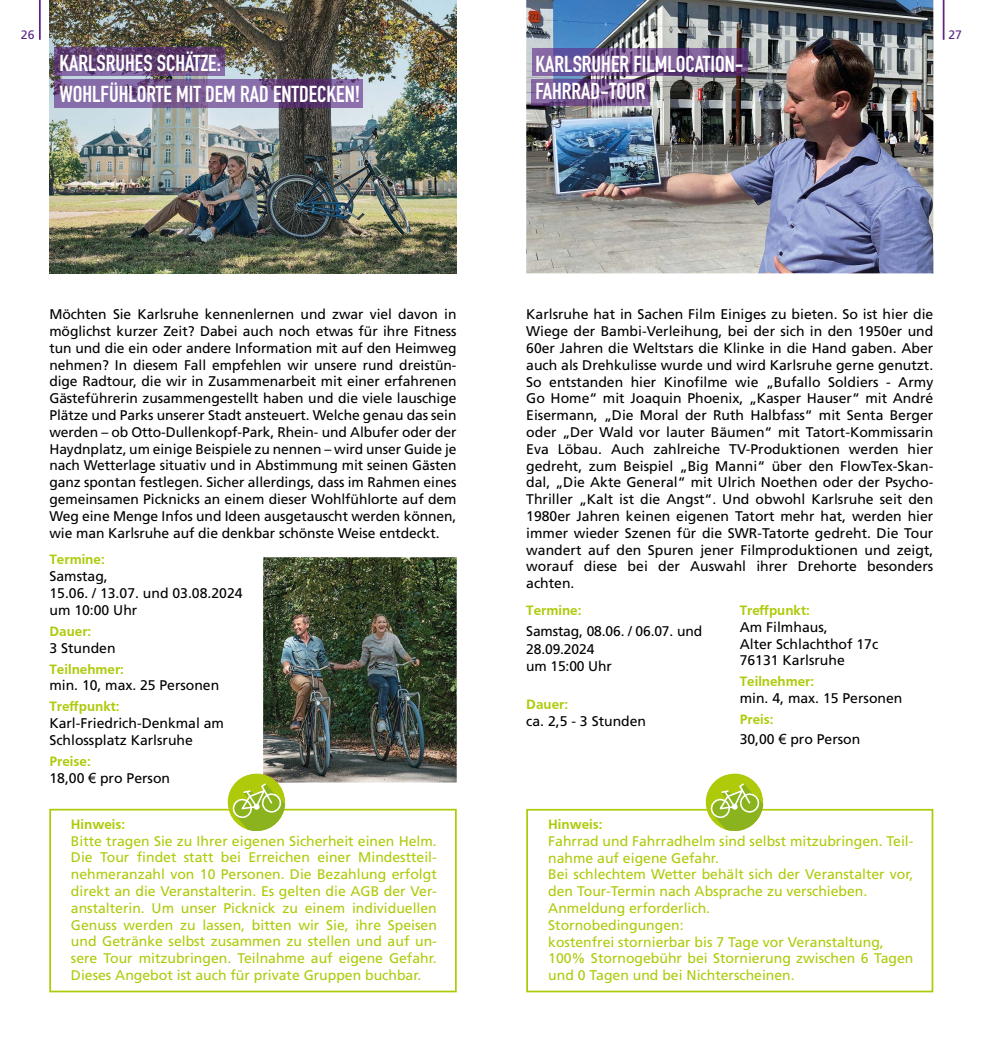
<style>
.page{position:relative;width:983px;height:1042px;background:#fff}
.page>*{position:absolute;margin:0;border:0;box-sizing:border-box;transform-origin:0 0}
.t1{font:700 22.75px/31px "DIN Condensed";color:#fff}
.t2{font:14px/16.8px "Frutiger";color:#000}
.t3{font:14px/16.8px "Frutiger";color:#afca0b;text-align:justify}
.t4{font:700 14px "Frutiger";color:#afca0b}
.t5{font:12.25px "Frutiger";color:#5c2483}
.s1{font-weight:700;color:#afca0b}
.s2{font-family:"Arial"}
</style>
<div class="page">
<hr style="left:39px;top:0;width:2px;height:40px;background:#5c2483">
<hr style="left:942px;top:0;width:2px;height:40px;background:#5c2483">
<img style="left:50px;top:0;width:406px;height:273px">
<img style="left:263px;top:557px;width:193px;height:225px">
<div style="left:49px;top:809px;width:407px;height:183px;border:2px solid #afca0b"></div>
<svg style="left:55px;top:47px;width:170px;height:29px;background:#65467a"></svg>
<svg style="left:54px;top:79px;width:309px;height:29px;background:#785b95"></svg>
<img style="left:526px;top:0;width:407px;height:273px">
<div style="left:526px;top:809px;width:407px;height:183px;border:2px solid #afca0b"></div>
<svg style="left:531px;top:79px;width:118px;height:27px;background:#72538c"></svg>
<svg style="left:531px;top:48px;width:216px;height:28px;background:#70538e"></svg>
<svg style="left:225px;top:771px;width:62px;height:60px"></svg>
<svg style="left:253px;top:803px;width:7px;height:7px"></svg>
<svg style="left:703px;top:773px;width:62px;height:58px"></svg>
<svg style="left:731px;top:803px;width:6px;height:7px"></svg>
<p class="t5" style="left:21px;top:28px;width:15px">26</p>
<p class="t5" style="left:948px;top:28px;width:15px">27</p>
<h1 class="t1" style="left:60px;top:47px;width:302px">KARLSRUHES SCHÄTZE:<br>WOHLFÜHLORTE MIT DEM RAD ENTDECKEN!</h1>
<h1 class="t1" style="left:535px;top:50px;width:210px;line-height:27.3px">KARLSRUHER FILMLOCATION-<br>FAHRRAD-TOUR</h1>
<p class="t2" style="left:49px;top:306px;width:408px;text-align:justify">Möchten Sie Karlsruhe kennenlernen und zwar viel davon in möglichst kurzer Zeit? Dabei auch noch etwas für ihre Fitness tun und die ein oder andere Information mit auf den Heimweg nehmen? In diesem Fall empfehlen wir unsere rund dreistün&shy;dige Radtour, die wir in Zusammenarbeit mit einer erfahrenen Gästeführerin zusammengestellt haben und die viele lauschige Plätze und Parks unserer Stadt ansteuert. Welche genau das sein werden – ob Otto-Dullenkopf-Park, Rhein- und Albufer oder der Haydnplatz, um einige Beispiele zu nennen – wird unser Guide je nach Wetterlage situativ und in Abstimmung mit seinen Gästen ganz spontan festlegen. Sicher allerdings, dass im Rahmen eines gemeinsamen Picknicks an einem dieser Wohlfühlorte auf dem Weg eine Menge Infos und Ideen ausgetauscht werden können, wie man Karlsruhe auf die denkbar schönste Weise entdeckt.</p>
<p class="t4" style="left:49px;top:551px;width:57px">Termine:</p>
<p class="t2" style="left:49px;top:568px;width:195px">Samstag,<br>15.06. / 13.07. und 03.08.2024 um 10:00 Uhr</p>
<p class="t4" style="left:49px;top:623px;width:43px">Dauer:</p>
<p class="t2" style="left:49px;top:639px;width:68px">3 Stunden</p>
<p class="t4" style="left:49px;top:661px;width:76px">Teilnehmer:</p>
<p class="t2" style="left:49px;top:677px;width:171px">min. 10, max. 25 Personen</p>
<p class="t4" style="left:49px;top:698px;width:72px">Treffpunkt:</p>
<p class="t2" style="left:49px;top:715px;width:176px">Karl-Friedrich-Denkmal am<br>Schlossplatz Karlsruhe</p>
<p class="t2" style="left:49px;top:752px;width:122px"><span class="s1">Preise:<br></span>18,00 <span class="s2">€</span> pro Person</p>
<p class="t4" style="left:71px;top:816px;width:56px">Hinweis:</p>
<p class="t3" style="left:71px;top:832px;width:367px">Bitte tragen Sie zu Ihrer eigenen Sicherheit einen Helm.<br>Die Tour findet statt bei Erreichen einer Mindestteil&shy;nehmeranzahl von 10 Personen. Die Bezahlung erfolgt direkt an die Veranstalterin. Es gelten die AGB der Ver&shy;anstalterin. Um unser Picknick zu einem individuellen Genuss werden zu lassen, bitten wir Sie, ihre Speisen und Getränke selbst zusammen zu stellen und auf un&shy;sere Tour mitzubringen. Teilnahme auf eigene Gefahr.<br>Dieses Angebot ist auch für private Gruppen buchbar.</p>
<p class="t2" style="left:526px;top:306px;width:408px;text-align:justify">Karlsruhe hat in Sachen Film Einiges zu bieten. So ist hier die Wiege der Bambi-Verleihung, bei der sich in den 1950er und 60er Jahren die Weltstars die Klinke in die Hand gaben. Aber auch als Drehkulisse wurde und wird Karlsruhe gerne genutzt.<br>So entstanden hier Kinofilme wie „Bufallo Soldiers - Army Go Home“ mit Joaquin Phoenix, „Kasper Hauser“ mit André Eisermann, „Die Moral der Ruth Halbfass“ mit Senta Berger oder „Der Wald vor lauter Bäumen“ mit Tatort-Kommissarin Eva Löbau. Auch zahlreiche TV-Produktionen werden hier gedreht, zum Beispiel „Big Manni“ über den FlowTex-Skan&shy;dal, „Die Akte General“ mit Ulrich Noethen oder der Psycho-Thriller „Kalt ist die Angst“. Und obwohl Karlsruhe seit den 1980er Jahren keinen eigenen Tatort mehr hat, werden hier immer wieder Szenen für die SWR-Tatorte gedreht. Die Tour wandert auf den Spuren jener Filmproduktionen und zeigt, worauf diese bei der Auswahl ihrer Drehorte besonders achten.</p>
<p class="t4" style="left:526px;top:602px;width:57px">Termine:</p>
<p class="t2" style="left:526px;top:622px;width:177px;line-height:17.5px">Samstag, 08.06. / 06.07. und<br>28.09.2024<br>um 15:00 Uhr</p>
<p class="t4" style="left:526px;top:696px;width:43px">Dauer:</p>
<p class="t2" style="left:526px;top:712px;width:121px">ca. 2,5 - 3 Stunden</p>
<p class="t4" style="left:739px;top:602px;width:72px">Treffpunkt:</p>
<p class="t2" style="left:739px;top:618px;width:140px">Am Filmhaus,<br>Alter Schlachthof 17c<br>76131 Karlsruhe</p>
<p class="t4" style="left:739px;top:674px;width:76px">Teilnehmer:</p>
<p class="t2" style="left:739px;top:690px;width:164px">min. 4, max. 15 Personen</p>
<p class="t2" style="left:739px;top:709px;width:122px;line-height:19.2px"><span class="s1">Preis:<br></span>30,00 <span class="s2">€</span> pro Person</p>
<p class="t4" style="left:548px;top:816px;width:56px">Hinweis:</p>
<p class="t3" style="left:548px;top:832px;width:366px;text-align:left">Fahrrad und Fahrradhelm sind selbst mitzubringen. Teil&shy;nahme auf eigene Gefahr.<br>Bei schlechtem Wetter behält sich der Veranstalter vor, den Tour-Termin nach Absprache zu verschieben.<br>Anmeldung erforderlich.<br>Stornobedingungen:<br>kostenfrei stornierbar bis 7 Tage vor Veranstaltung, 100% Stornogebühr bei Stornierung zwischen 6 Tagen und 0 Tagen und bei Nichterscheinen.</p>
</div>
